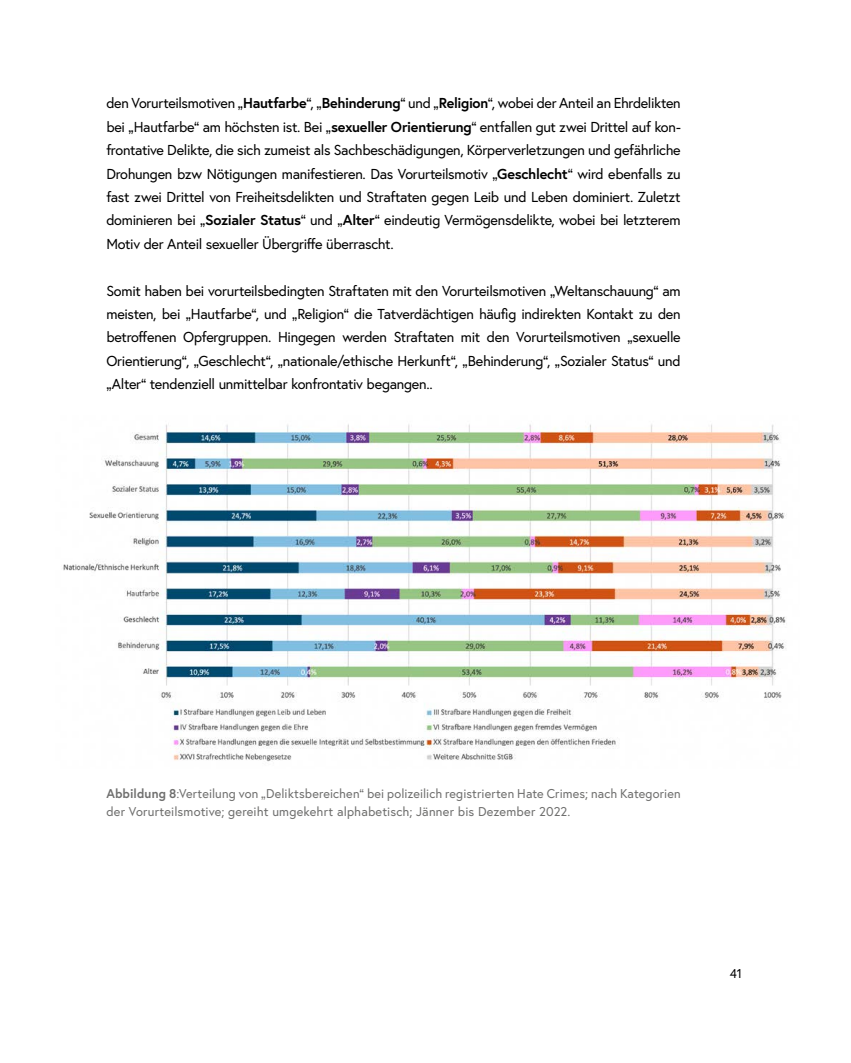
<style>
.page{position:relative;width:851px;height:1063px;background:#fff}
.page>*{position:absolute;margin:0;border:0;box-sizing:border-box;transform-origin:0 0}
.p_Abstand_danach{font:14.4px/23.4px "Europa Austria";letter-spacing:-.02em;color:#000;text-align:justify}
.p_Bildbeschriftung{font:12.75px/17.5px "Europa Austria";letter-spacing:.01em;color:#6f6f6e}
.t1{font:12.75px "Europa Austria";color:#000}
.s1{font-weight:700}
</style>
<div class="page">
<img style="left:63px;top:424px;width:724px;height:338px">
<p class="p_Abstand_danach" style="left:106px;top:91px;width:576px">den Vorurteilsmotiven „<span class="s1">Hautfarbe</span>“, „<span class="s1">Behinderung</span>“ und „<span class="s1">Religion</span>“, wobei der Anteil an Ehrdelikten bei „Hautfarbe“ am höchsten ist. Bei „<span class="s1">sexueller Orientierung</span>“ entfallen gut zwei Drittel auf kon&shy;frontative Delikte, die sich zumeist als Sachbeschädigungen, Körperverletzungen und gefährliche Drohungen bzw Nötigungen manifestieren. Das Vorurteilsmotiv „<span class="s1">Geschlecht</span>“ wird ebenfalls zu fast zwei Drittel von Freiheitsdelikten und Straftaten gegen Leib und Leben dominiert. Zuletzt dominieren bei „<span class="s1">Sozialer Status</span>“ und „<span class="s1">Alter</span>“ eindeutig Vermögensdelikte, wobei bei letzterem Motiv der Anteil sexueller Übergriffe überrascht.</p>
<p class="p_Abstand_danach" style="left:106px;top:279px;width:576px">Somit haben bei vorurteilsbedingten Straftaten mit den Vorurteilsmotiven „Weltanschauung“ am meisten, bei „Hautfarbe“, und „Religion“ die Tatverdächtigen häufig indirekten Kontakt zu den betroffenen Opfergruppen. Hingegen werden Straftaten mit den Vorurteilsmotiven „sexuelle Orientierung“, „Geschlecht“, „nationale/ethische Herkunft“, „Behinderung“, „Sozialer Status“ und „Alter“ tendenziell unmittelbar konfrontativ begangen..</p>
<p class="p_Bildbeschriftung" style="left:106px;top:785px;width:576px"><span class="s1">Abbildung 8</span>:Verteilung von „Deliktsbereichen“ bei polizeilich registrierten Hate Crimes; nach Kategorien der Vorurteilsmotive; gereiht umgekehrt alphabetisch; Jänner bis Dezember 2022.</p>
<p class="t1" style="left:729px;top:965px;width:14px">41</p>
</div>
